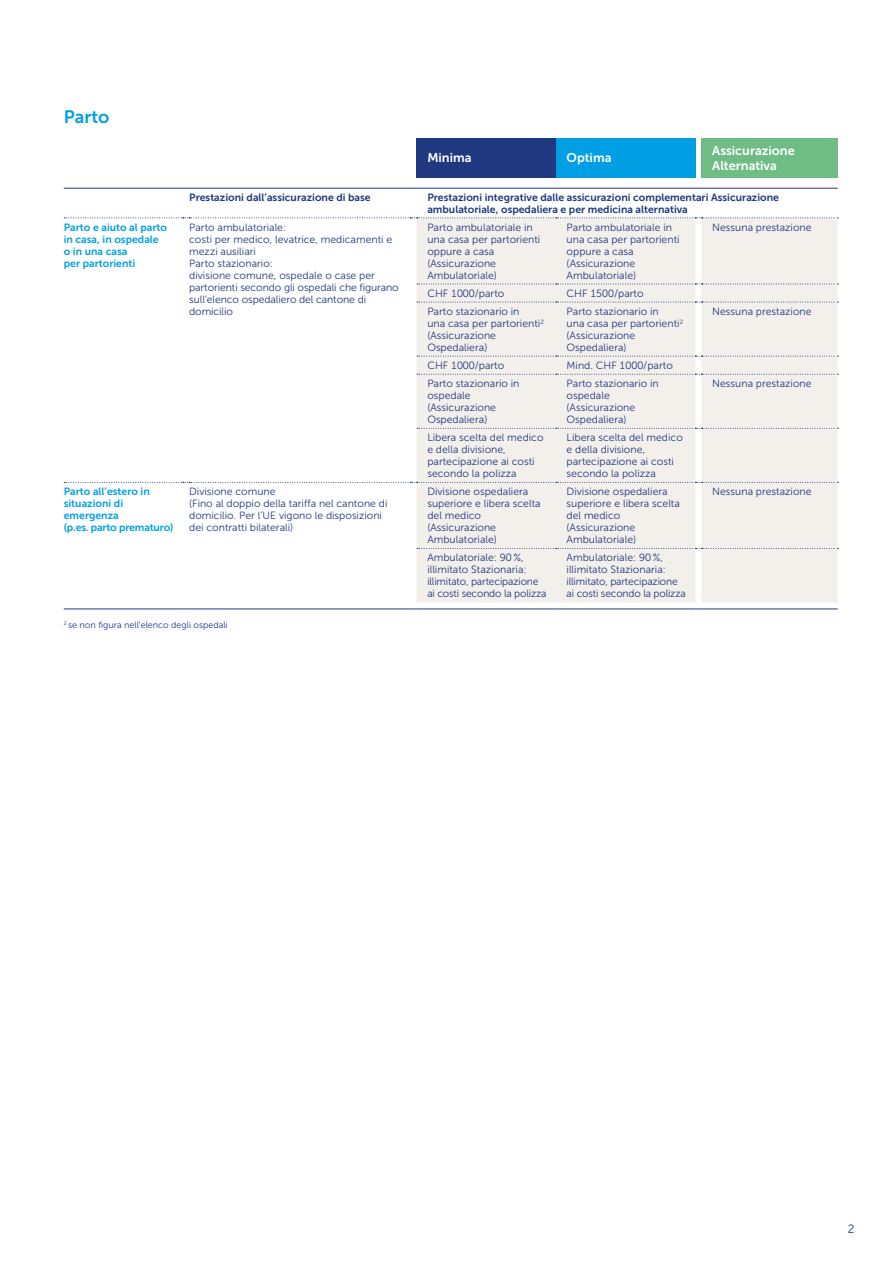
<style>
.page{position:relative;width:893px;height:1263px;background:#fff}
.page>*{position:absolute;margin:0;border:0;box-sizing:border-box;transform-origin:0 0}
.t1{font:18px "Museo Sans 700";color:#009fe3}
.t2{font:12.75px/15px "Museo Sans 700";color:#fff}
.t3{font:12px "Museo Sans 300";color:#203880}
.t4{font:10.5px/12px "Museo Sans 300";color:#203880}
.t5{font:10.5px/12px "Museo Sans 700";color:#203880}
.t6{font:10.5px/12px "Museo Sans 700";color:#009fe3}
.t7{font:9px "Museo Sans 300";color:#203880}
</style>
<div class="page">
<div style="left:417px;top:138px;width:139px;height:40px;background:#203880"></div>
<div style="left:556px;top:138px;width:139px;height:40px;background:#009fe3"></div>
<div style="left:702px;top:138px;width:136px;height:40px;background:#6fbc85"></div>
<div style="left:417px;top:218px;width:421px;height:384px;background:#f3efeb"></div>
<svg style="left:417px;top:374px;width:421px;height:1px"></svg>
<hr style="left:64px;top:608px;width:119px;height:1px;background:#203880">
<hr style="left:189px;top:608px;width:221px;height:1px;background:#203880">
<hr style="left:417px;top:608px;width:139px;height:1px;background:#203880">
<hr style="left:556px;top:608px;width:139px;height:1px;background:#203880">
<hr style="left:702px;top:608px;width:136px;height:1px;background:#203880">
<svg style="left:417px;top:284px;width:421px;height:1px"></svg>
<svg style="left:417px;top:302px;width:421px;height:1px"></svg>
<svg style="left:417px;top:356px;width:421px;height:1px"></svg>
<svg style="left:417px;top:428px;width:421px;height:1px"></svg>
<svg style="left:64px;top:482px;width:774px;height:1px"></svg>
<svg style="left:417px;top:548px;width:421px;height:1px"></svg>
<hr style="left:64px;top:188px;width:119px;height:1px;background:#203880">
<hr style="left:189px;top:188px;width:221px;height:1px;background:#203880">
<hr style="left:417px;top:188px;width:139px;height:1px;background:#203880">
<hr style="left:556px;top:188px;width:139px;height:1px;background:#203880">
<hr style="left:702px;top:188px;width:136px;height:1px;background:#203880">
<svg style="left:64px;top:217px;width:774px;height:1px"></svg>
<h1 class="t1" style="left:64px;top:106px;width:47px">Parto</h1>
<p class="t2" style="left:427px;top:150px;width:46px">Minima</p>
<p class="t2" style="left:567px;top:150px;width:46px">Optima</p>
<p class="t2" style="left:712px;top:143px;width:84px">Assicurazione<br>Alternativa</p>
<p class="t5" style="left:189px;top:191px;width:183px">Prestazioni dall’assicurazione di base</p>
<p class="t5" style="left:427px;top:191px;width:353px">Prestazioni integrative dalle assicurazioni complementari Assicurazione ambulatoriale, ospedaliera e per medicina alternativa</p>
<p class="t6" style="left:64px;top:221px;width:105px">Parto e aiuto al parto in casa, in ospedale o in una casa<br>per partorienti</p>
<p class="t4" style="left:189px;top:221px;width:211px">Parto ambulatoriale:<br>costi per medico, levatrice, medicamenti e mezzi ausiliari<br>Parto stazionario:<br>divisione comune, ospedale o case per partorienti secondo gli ospedali che figurano sull’elenco ospedaliero del cantone di domicilio</p>
<p class="t4" style="left:427px;top:221px;width:114px">Parto ambulatoriale in una casa per partorienti oppure a casa (Assicurazione<br>Ambulatoriale)</p>
<p class="t4" style="left:567px;top:221px;width:114px">Parto ambulatoriale in una casa per partorienti oppure a casa (Assicurazione<br>Ambulatoriale)</p>
<p class="t4" style="left:712px;top:221px;width:101px">Nessuna prestazione</p>
<p class="t4" style="left:427px;top:287px;width:79px">CHF 1000/parto</p>
<p class="t4" style="left:567px;top:287px;width:79px">CHF 1500/parto</p>
<p class="t4" style="left:427px;top:305px;width:118px">Parto stazionario in<br>una casa per partorienti <sup>2 </sup>(Assicurazione<br>Ospedaliera)</p>
<p class="t4" style="left:567px;top:305px;width:118px">Parto stazionario in<br>una casa per partorienti <sup>2 </sup>(Assicurazione<br>Ospedaliera)</p>
<p class="t4" style="left:712px;top:305px;width:101px">Nessuna prestazione</p>
<p class="t4" style="left:427px;top:360px;width:79px">CHF 1000/parto</p>
<p class="t4" style="left:567px;top:360px;width:108px">Mind. CHF 1000/parto</p>
<p class="t4" style="left:427px;top:378px;width:94px">Parto stazionario in ospedale (Assicurazione<br>Ospedaliera)</p>
<p class="t4" style="left:567px;top:378px;width:94px">Parto stazionario in ospedale (Assicurazione<br>Ospedaliera)</p>
<p class="t4" style="left:712px;top:378px;width:101px">Nessuna prestazione</p>
<p class="t4" style="left:427px;top:432px;width:118px">Libera scelta del medico e della divisione, partecipazione ai costi secondo la polizza</p>
<p class="t4" style="left:567px;top:432px;width:118px">Libera scelta del medico e della divisione, partecipazione ai costi secondo la polizza</p>
<p class="t6" style="left:64px;top:486px;width:111px">Parto all’estero in situazioni di emergenza<br>(p.es. parto prematuro)</p>
<p class="t4" style="left:189px;top:486px;width:200px">Divisione comune<br>(Fino al doppio della tariffa nel cantone di domicilio. Per l’UE vigono le disposizioni dei contratti bilaterali)</p>
<p class="t4" style="left:427px;top:486px;width:115px">Divisione ospedaliera superiore e libera scelta del medico (Assicurazione<br>Ambulatoriale)</p>
<p class="t4" style="left:567px;top:486px;width:115px">Divisione ospedaliera superiore e libera scelta del medico (Assicurazione<br>Ambulatoriale)</p>
<p class="t4" style="left:712px;top:486px;width:101px">Nessuna prestazione</p>
<p class="t4" style="left:427px;top:552px;width:121px">Ambulatoriale: 90 %, illimitato Stazionaria: illimitato, partecipazione ai costi secondo la polizza</p>
<p class="t4" style="left:567px;top:552px;width:121px">Ambulatoriale: 90 %, illimitato Stazionaria: illimitato, partecipazione ai costi secondo la polizza</p>
<p class="t7" style="left:64px;top:620px;width:165px"><sup>2</sup> se non figura nell’elenco degli ospedali</p>
<p class="t3" style="left:848px;top:1222px;width:8px">2</p>
</div>
